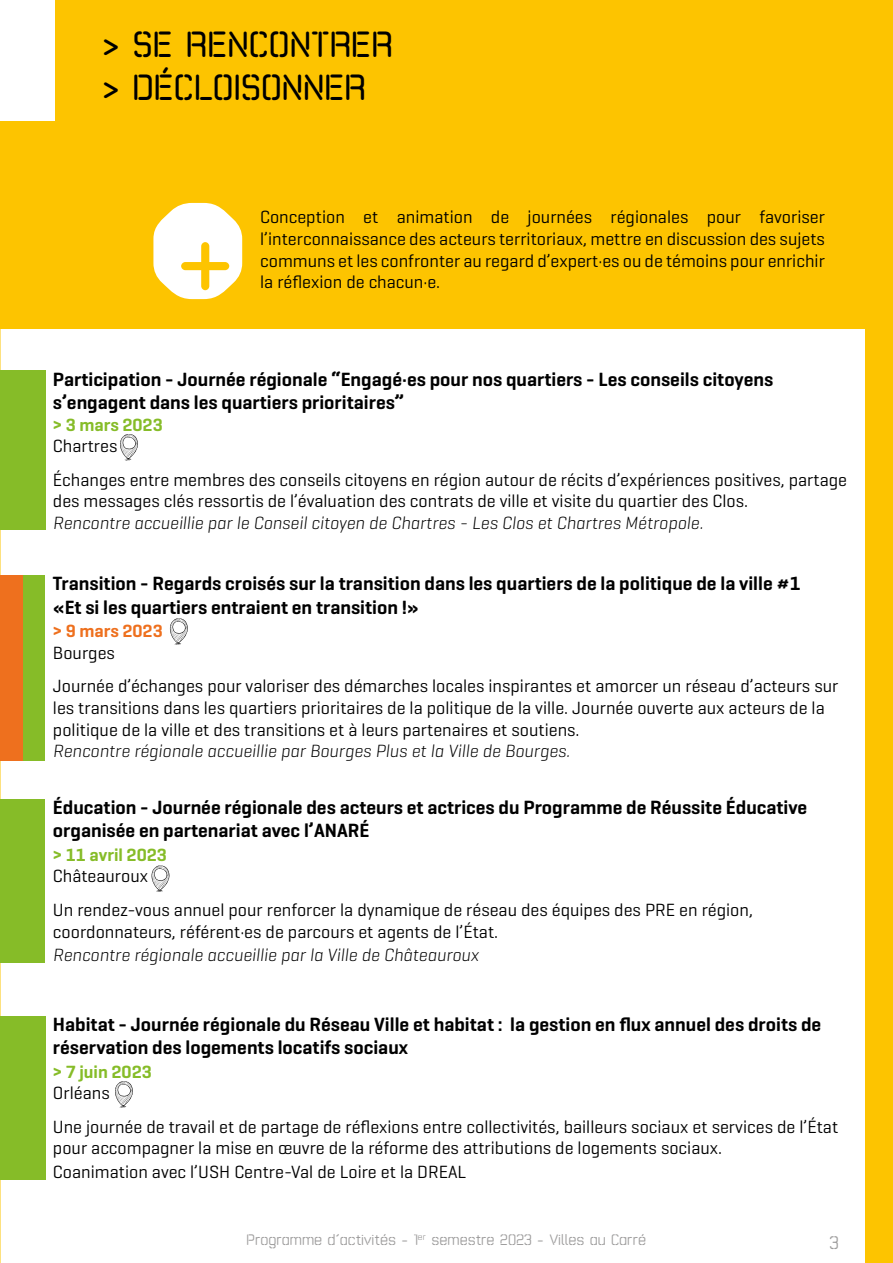
<style>
.page{position:relative;width:893px;height:1263px;background:#fff}
.page>*{position:absolute;margin:0;border:0;box-sizing:border-box;transform-origin:0 0}
.t1{font:123px "Exakt";color:#fdc400}
.t2{font:700 36px/43.2px "Exakt";color:#000}
.t3{font:600 19.5px/23.4px "Geogrotesque";color:#000}
.t4{font:18px/21.6px "Geogrotesque";color:#000}
.t5{font:italic 300 18px "Geogrotesque";color:#000}
.t6{font:600 18px "Geogrotesque";color:#86bc28}
.t7{font:600 18px "Geogrotesque";color:#ee701e}
.t8{font:18px "Exakt";color:#9d9c9c}
.t9{font:15px "Exakt";color:#9d9c9c}
</style>
<div class="page">
<div style="left:865px;top:0;width:28px;height:1263px;background:#fdc400"></div>
<div style="left:0;top:0;width:893px;height:329px;background:#fdc400"></div>
<div style="left:0;top:0;width:54px;height:120px;background:#fff"></div>
<div style="left:0;top:799px;width:45px;height:164px;background:#86bc28"></div>
<div style="left:0;top:1016px;width:46px;height:164px;background:#86bc28"></div>
<svg style="left:120px;top:434px;width:18px;height:26px"></svg>
<div style="left:0;top:371px;width:46px;height:159px;background:#86bc28"></div>
<svg style="left:170px;top:618px;width:18px;height:27px"></svg>
<svg style="left:152px;top:865px;width:18px;height:27px"></svg>
<svg style="left:115px;top:1081px;width:18px;height:26px"></svg>
<div style="left:22px;top:576px;width:23px;height:185px;background:#86bc28"></div>
<div style="left:0;top:576px;width:23px;height:185px;background:#ee701e"></div>
<svg style="left:153px;top:203px;width:89px;height:96px"></svg>
<h2 class="t2" style="left:102px;top:23px;width:292px">&gt; SE RENCONTRER &gt; DÉCLOISONNER</h2>
<h1 class="t1" style="left:174px;top:208px;width:63px">+</h1>
<p class="t4" style="left:260px;top:207px;width:566px;text-align:justify">Conception et animation de journées régionales pour favoriser l’interconnaissance des acteurs territoriaux, mettre en discussion des sujets communs et les confronter au regard d’expert·es ou de témoins pour enrichir la réflexion de chacun·e.</p>
<p class="t3" style="left:53px;top:367px;width:722px">Participation - Journée régionale “Engagé·es pour nos quartiers - Les conseils citoyens s’engagent dans les quartiers prioritaires”</p>
<p class="t6" style="left:53px;top:415px;width:111px">&gt; 3 mars 2023</p>
<p class="t4" style="left:53px;top:429px;width:796px;line-height:33.6px">Chartres<br>Échanges entre membres des conseils citoyens en région autour de récits d’expériences positives, partage</p>
<p class="t4" style="left:53px;top:491px;width:697px">des messages clés ressortis de l’évaluation des contrats de ville et visite du quartier des Clos.</p>
<p class="t5" style="left:53px;top:513px;width:652px">Rencontre accueillie par le Conseil citoyen de Chartres - Les Clos et Chartres Métropole.</p>
<p class="t3" style="left:53px;top:572px;width:749px">Transition - Regards croisés sur la transition dans les quartiers de la politique de la ville #1 «Et si les quartiers entraient en transition !»</p>
<p class="t7" style="left:53px;top:621px;width:111px">&gt; 9 mars 2023</p>
<p class="t4" style="left:53px;top:636px;width:787px;line-height:33.6px">Bourges<br>Journée d’échanges pour valoriser des démarches locales inspirantes et amorcer un réseau d’acteurs sur</p>
<p class="t4" style="left:53px;top:697px;width:773px">les transitions dans les quartiers prioritaires de la politique de la ville. Journée ouverte aux acteurs de la politique de la ville et des transitions et à leurs partenaires et soutiens.</p>
<p class="t5" style="left:53px;top:741px;width:519px">Rencontre régionale accueillie par Bourges Plus et la Ville de Bourges.</p>
<p class="t3" style="left:53px;top:796px;width:756px">Éducation - Journée régionale des acteurs et actrices du Programme de Réussite Éducative organisée en partenariat avec l’ANARÉ</p>
<p class="t6" style="left:53px;top:845px;width:116px">&gt; 11 avril 2023</p>
<p class="t4" style="left:53px;top:859px;width:702px;line-height:33.6px">Châteauroux<br>Un rendez-vous annuel pour renforcer la dynamique de réseau des équipes des PRE en région,</p>
<p class="t4" style="left:53px;top:921px;width:447px">coordonnateurs, référent·es de parcours et agents de l’État.</p>
<p class="t5" style="left:53px;top:945px;width:427px">Rencontre régionale accueillie par la Ville de Châteauroux</p>
<p class="t3" style="left:53px;top:1013px;width:770px">Habitat - Journée régionale du Réseau Ville et habitat : la gestion en flux annuel des droits de réservation des logements locatifs sociaux</p>
<p class="t6" style="left:53px;top:1062px;width:100px">&gt; 7 juin 2023</p>
<p class="t4" style="left:53px;top:1076px;width:787px;line-height:33.6px">Orléans<br>Une journée de travail et de partage de réflexions entre collectivités, bailleurs sociaux et services de l’État</p>
<p class="t4" style="left:53px;top:1137px;width:671px;line-height:23.4px">pour accompagner la mise en œuvre de la réforme des attributions de logements sociaux.<br>Coanimation avec l’USH Centre-Val de Loire et la DREAL</p>
<p class="t9" style="left:247px;top:1234px;width:401px">Programme d’activités - 1<sup>er</sup> semestre 2023 - Villes au Carré</p>
<p class="t8" style="left:829px;top:1236px;width:11px">3</p>
</div>
